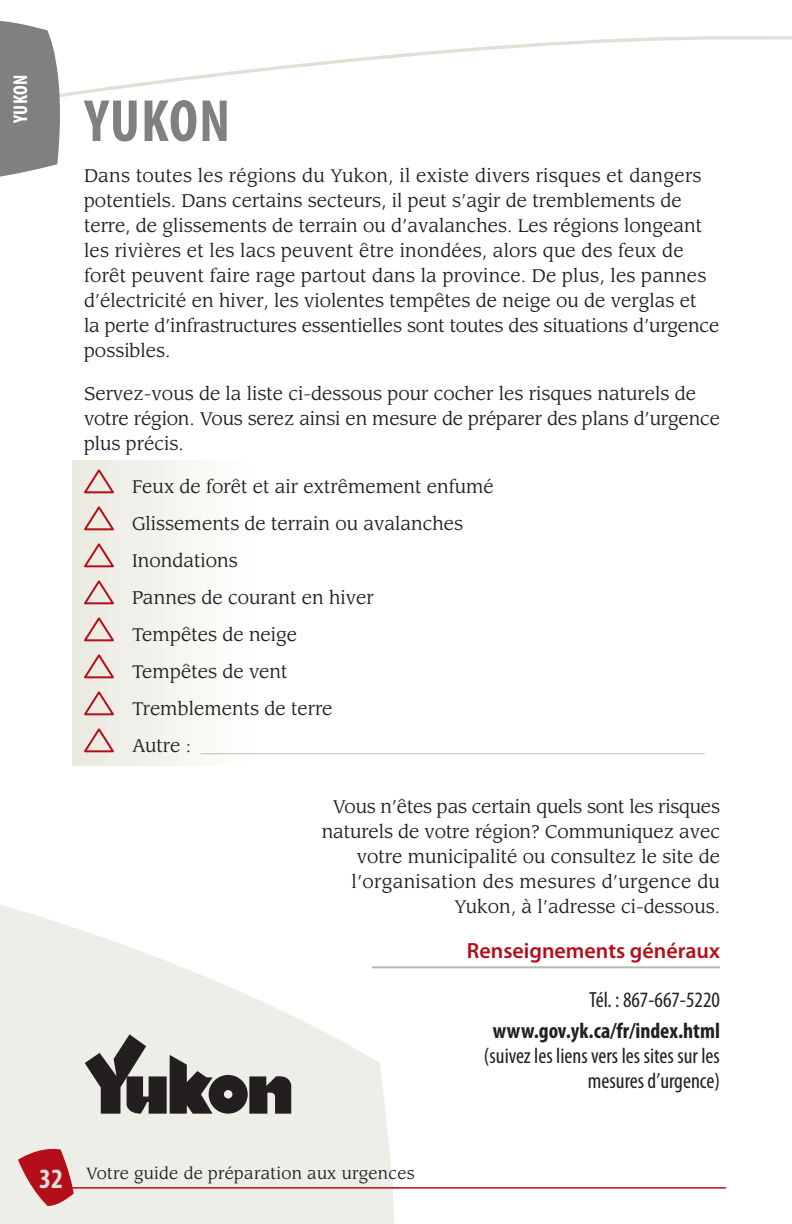
<style>
.page{position:relative;width:792px;height:1224px;background:#fff}
.page>*{position:absolute;margin:0;border:0;box-sizing:border-box;transform-origin:0 0}
.t1{font:700 condensed 60px "Myriad Pro";letter-spacing:.02em;color:#808083}
.t2{font:700 condensed 28px "Myriad Pro";color:#dae1da}
.t3{font:condensed 22px/25px "Myriad Pro";color:#231f20;text-align:right}
.t4{font:700 condensed 22px "Myriad Pro";color:#231f20}
.t5{font:600 22px "Myriad Pro";color:#b50e1a}
.t6{font:700 condensed 20px "Myriad Pro";letter-spacing:.02em;color:#fff}
.t7{font:18px/25px "Leawood Std";color:#231f20}
.t8{font:16px "Leawood Std";letter-spacing:.015em;color:#231f20}
.s1{color:#b7baae}
</style>
<div class="page">
<svg style="left:0;top:904px;width:396px;height:320px;fill:#eeeee9"></svg>
<svg style="left:67px;top:36px;width:724px;height:60px"></svg>
<svg style="left:18px;top:1146px;width:56px;height:60px"></svg>
<hr style="left:62px;top:1187px;width:664px;height:2px;background:#b50e1a">
<svg style="left:0;top:21px;width:67px;height:156px"></svg>
<div style="left:72px;top:460px;width:180px;height:306px;background:linear-gradient(to right,#e9e9df,#fefefe)"></div>
<hr style="left:372px;top:966px;width:348px;height:2px;background:#b7baae">
<svg style="left:81px;top:468px;width:36px;height:26px"></svg>
<svg style="left:81px;top:505px;width:36px;height:26px"></svg>
<svg style="left:81px;top:542px;width:36px;height:26px"></svg>
<svg style="left:81px;top:579px;width:36px;height:26px"></svg>
<svg style="left:81px;top:616px;width:36px;height:26px"></svg>
<svg style="left:81px;top:653px;width:36px;height:26px"></svg>
<svg style="left:81px;top:690px;width:36px;height:26px"></svg>
<svg style="left:81px;top:727px;width:36px;height:26px"></svg>
<svg style="left:85px;top:1034px;width:206px;height:80px"></svg>
<p class="t6" style="left:8px;top:123px;width:50px;rotate:-90deg">Yukon</p>
<h1 class="t1" style="left:85px;top:84px;width:147px">Yukon</h1>
<p class="t7" style="left:84px;top:164px;width:637px">Dans toutes les régions du Yukon, il existe divers risques et dangers potentiels. Dans certains secteurs, il peut s’agir de tremblements de terre, de glissements de terrain ou d’avalanches. Les régions longeant les rivières et les lacs peuvent être inondées, alors que des feux de forêt peuvent faire rage partout dans la province. De plus, les pannes d’électricité en hiver, les violentes tempêtes de neige ou de verglas et<br>la perte d’infrastructures essentielles sont toutes des situations d’urgence possibles.</p>
<p class="t7" style="left:84px;top:382px;width:638px">Servez-vous de la liste ci-dessous pour cocher les risques naturels de votre région. Vous serez ainsi en mesure de préparer des plans d’urgence plus précis.</p>
<p class="t7" style="left:132px;top:469px;width:574px;line-height:37px">Feux de forêt et air extrêmement enfumé<br>Glissements de terrain ou avalanches<br>Inondations<br>Pannes de courant en hiver<br>Tempêtes de neige<br>Tempêtes de vent<br>Tremblements de terre<br>Autre : <span class="s1">________________________________________________________</span></p>
<p class="t7" style="left:322px;top:795px;width:400px;text-align:right">Vous n’êtes pas certain quels sont les risques naturels de votre région? Communiquez avec votre municipalité ou consultez le site de l’organisation des mesures d’urgence du Yukon, à l’adresse ci-dessous.</p>
<p class="t5" style="left:467px;top:937px;width:255px">Renseignements généraux</p>
<p class="t3" style="left:589px;top:987px;width:132px">Tél. : 867-667-5220</p>
<p class="t4" style="left:493px;top:1017px;width:229px">www.gov.yk.ca/fr/index.html</p>
<p class="t3" style="left:484px;top:1043px;width:238px">(suivez les liens vers les sites sur les mesures d’urgence)</p>
<h2 class="t2" style="left:39px;top:1161px;width:25px">32</h2>
<p class="t8" style="left:86px;top:1164px;width:330px">Votre guide de préparation aux urgences</p>
</div>
